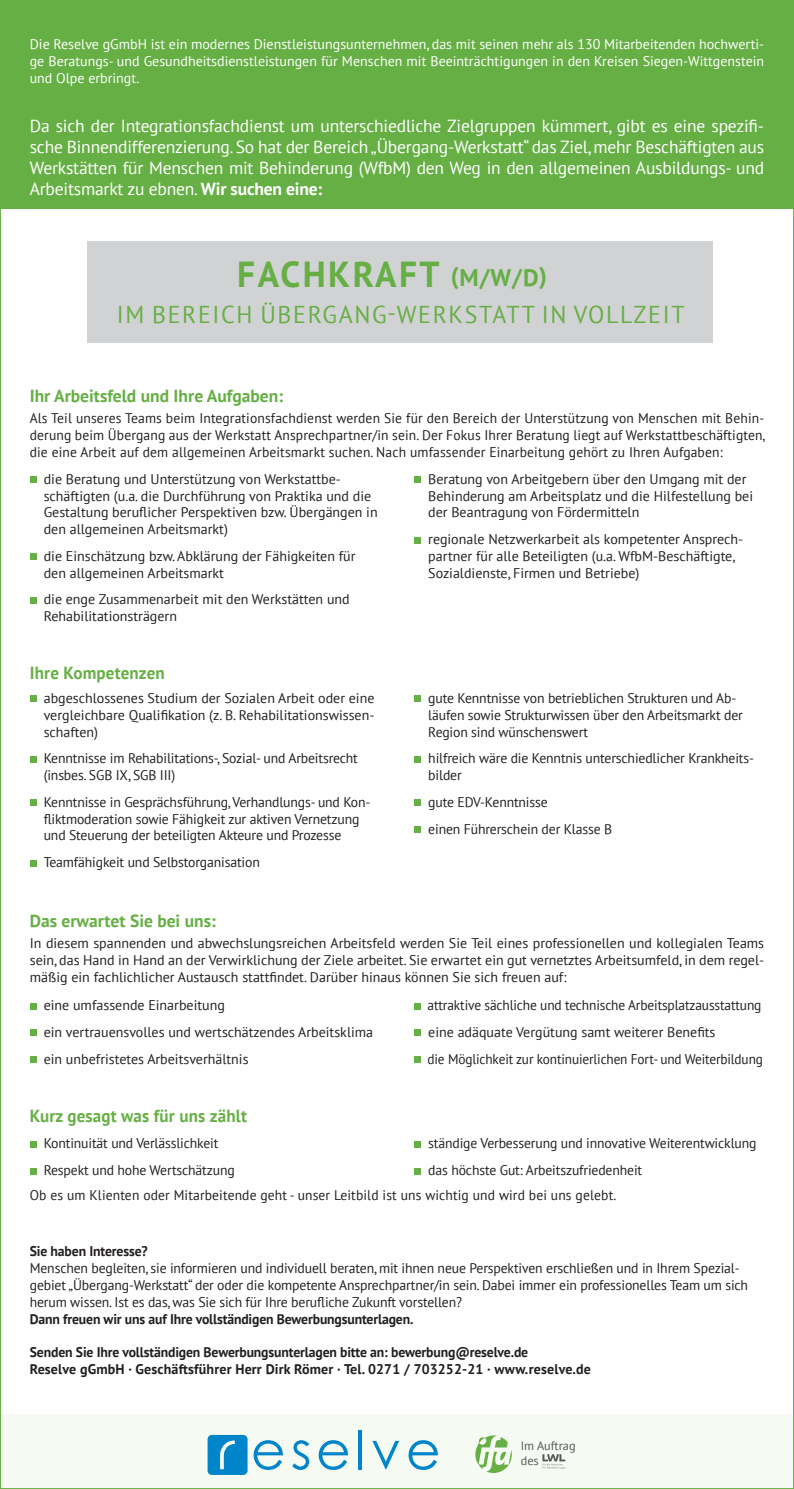
<style>
.page{position:relative;width:794px;height:1489px;background:#fff}
.page>*{position:absolute;margin:0;border:0;box-sizing:border-box;transform-origin:0 0}
.t1{font:700 36.05px "PT Sans";letter-spacing:.07em;color:#66af45}
.t2{font:24.32px "PT Sans";letter-spacing:.07em;color:#66af45}
.t3{font:17.5px/21px "PT Sans";letter-spacing:-.01em;color:#fff;text-align:justify}
.t4{font:700 17.5px "PT Sans";color:#66af45}
.t5{font:14px/16.8px "PT Sans";letter-spacing:-.01em;color:#231f20}
.t6{font:700 14px/16.8px "PT Sans";letter-spacing:-.01em;color:#231f20}
.t7{font:14px/16.8px "PT Sans";color:#fff;text-align:justify}
.t8{font:14px/26.8px "PT Sans";letter-spacing:-.01em;color:#231f20;scale:.96 1}
.t9{font:14px "PT Sans";letter-spacing:.01em;color:#231f20}
.t10{font:12.25px/14.7px "PT Sans";color:#57585a}
.s1{font-weight:700}
.s2{font-size:23.97px}
</style>
<div class="page">
<div style="left:0;top:0;width:794px;height:208px;background:#66af45"></div>
<div style="left:0;top:1414px;width:794px;height:74px;background:#f5faf3"></div>
<div style="left:30px;top:476px;width:6px;height:7px;background:#66af45"></div>
<div style="left:30px;top:553px;width:6px;height:7px;background:#66af45"></div>
<svg style="left:30px;top:597px;width:6px;height:6px"></svg>
<div style="left:414px;top:476px;width:7px;height:7px;background:#66af45"></div>
<div style="left:414px;top:537px;width:7px;height:6px;background:#66af45"></div>
<svg style="left:30px;top:1003px;width:6px;height:6px"></svg>
<svg style="left:30px;top:1029px;width:6px;height:6px"></svg>
<svg style="left:30px;top:1056px;width:6px;height:6px"></svg>
<div style="left:414px;top:1003px;width:7px;height:6px;background:#66af45"></div>
<div style="left:414px;top:1029px;width:7px;height:6px;background:#66af45"></div>
<div style="left:414px;top:1056px;width:7px;height:6px;background:#66af45"></div>
<div style="left:30px;top:695px;width:6px;height:7px;background:#66af45"></div>
<svg style="left:30px;top:756px;width:6px;height:6px"></svg>
<svg style="left:30px;top:799px;width:6px;height:6px"></svg>
<svg style="left:30px;top:860px;width:6px;height:6px"></svg>
<div style="left:414px;top:695px;width:7px;height:7px;background:#66af45"></div>
<div style="left:414px;top:756px;width:7px;height:6px;background:#66af45"></div>
<div style="left:414px;top:799px;width:7px;height:6px;background:#66af45"></div>
<div style="left:414px;top:826px;width:7px;height:6px;background:#66af45"></div>
<svg style="left:254px;top:1440px;width:29px;height:29px"></svg>
<svg style="left:292px;top:1440px;width:17px;height:29px"></svg>
<svg style="left:319px;top:1440px;width:29px;height:29px"></svg>
<hr style="left:358px;top:1429px;width:4px;height:39px;background:#0084ca">
<svg style="left:372px;top:1440px;width:27px;height:28px"></svg>
<svg style="left:408px;top:1440px;width:30px;height:29px"></svg>
<svg style="left:207px;top:1434px;width:40px;height:40px;background:#1d92ce"></svg>
<div style="left:88px;top:241px;width:625px;height:101px;background:#d1d2d4"></div>
<svg style="left:30px;top:1141px;width:6px;height:6px"></svg>
<div style="left:30px;top:1167px;width:6px;height:7px;background:#66af45"></div>
<div style="left:414px;top:1141px;width:7px;height:6px;background:#66af45"></div>
<div style="left:414px;top:1167px;width:7px;height:7px;background:#66af45"></div>
<svg style="left:475px;top:1435px;width:37px;height:38px"></svg>
<svg style="left:542px;top:1454px;width:23px;height:14px"></svg>
<p class="t7" style="left:30px;top:35px;width:736px">Die Reselve gGmbH ist ein modernes Dienstleistungsunternehmen, das mit seinen mehr als 130 Mitarbeitenden hochwerti&shy;ge Beratungs- und Gesundheitsdienstleistungen für Menschen mit Beeinträchtigungen in den Kreisen Siegen-Wittgenstein und Olpe erbringt.</p>
<p class="t3" style="left:30px;top:115px;width:736px">Da sich der Integrationsfachdienst um unterschiedliche Zielgruppen kümmert, gibt es eine spezifi&shy;sche Binnendifferenzierung. So hat der Bereich „Übergang-Werkstatt“ das Ziel, mehr Beschäftigten aus Werkstätten für Menschen mit Behinderung (WfbM) den Weg in den allgemeinen Ausbildungs- und Arbeitsmarkt zu ebnen. <span class="s1">Wir suchen eine:</span></p>
<h1 class="t1" style="left:237px;top:250px;width:311px">FACHKRAFT <span class="s2">(M/W/D)</span></h1>
<h2 class="t2" style="left:117px;top:299px;width:569px">IM BEREICH ÜBERGANG-WERKSTATT IN VOLLZEIT</h2>
<p class="t4" style="left:30px;top:384px;width:255px">Ihr Arbeitsfeld und Ihre Aufgaben:</p>
<p class="t5" style="left:30px;top:409px;width:737px;text-align:justify">Als Teil unseres Teams beim Integrationsfachdienst werden Sie für den Bereich der Unterstützung von Menschen mit Behin&shy;derung beim Übergang aus der Werkstatt Ansprechpartner/in sein. Der Fokus Ihrer Beratung liegt auf Werkstattbeschäftigten, die eine Arbeit auf dem allgemeinen Arbeitsmarkt suchen. Nach umfassender Einarbeitung gehört zu Ihren Aufgaben:</p>
<p class="t5" style="left:44px;top:470px;width:335px">die Beratung und Unterstützung von Werkstattbe&shy;schäftigten (u.a. die Durchführung von Praktika und die Gestaltung beruflicher Perspektiven bzw. Übergängen in den allgemeinen Arbeitsmarkt)</p>
<p class="t5" style="left:44px;top:547px;width:313px">die Einschätzung bzw. Abklärung der Fähigkeiten für den allgemeinen Arbeitsmarkt</p>
<p class="t5" style="left:44px;top:590px;width:307px">die enge Zusammenarbeit mit den Werkstätten und<br>Rehabilitationsträgern</p>
<p class="t4" style="left:30px;top:661px;width:137px">Ihre Kompetenzen</p>
<p class="t5" style="left:44px;top:689px;width:332px;text-align:justify">abgeschlossenes Studium der Sozialen Arbeit oder eine vergleichbare Qualifikation (z. B. Rehabilitationswissen&shy;schaften)</p>
<p class="t5" style="left:44px;top:749px;width:316px">Kenntnisse im Rehabilitations-, Sozial- und Arbeitsrecht (insbes. SGB IX, SGB III)</p>
<p class="t5" style="left:44px;top:793px;width:328px">Kenntnisse in Gesprächsführung, Verhandlungs- und Kon&shy;fliktmoderation sowie Fähigkeit zur aktiven Vernetzung und Steuerung der beteiligten Akteure und Prozesse</p>
<p class="t5" style="left:44px;top:853px;width:218px">Teamfähigkeit und Selbstorganisation</p>
<p class="t5" style="left:428px;top:470px;width:326px">Beratung von Arbeitgebern über den Umgang mit der<br>Behinderung am Arbeitsplatz und die Hilfestellung bei der Beantragung von Fördermitteln</p>
<p class="t5" style="left:428px;top:530px;width:316px">regionale Netzwerkarbeit als kompetenter Ansprech&shy;partner für alle Beteiligten (u.a. WfbM-Beschäftigte,<br>Sozialdienste, Firmen und Betriebe)</p>
<p class="t5" style="left:428px;top:689px;width:316px">gute Kenntnisse von betrieblichen Strukturen und Ab&shy;läufen sowie Strukturwissen über den Arbeitsmarkt der<br>Region sind wünschenswert</p>
<p class="t5" style="left:428px;top:749px;width:327px">hilfreich wäre die Kenntnis unterschiedlicher Krankheits&shy;bilder</p>
<p class="t5" style="left:428px;top:788px;width:185px;line-height:26.8px">gute EDV-Kenntnisse<br>einen Führerschein der Klasse B</p>
<p class="t4" style="left:30px;top:908px;width:188px">Das erwartet Sie bei uns:</p>
<p class="t5" style="left:30px;top:934px;width:736px;text-align:justify">In diesem spannenden und abwechslungsreichen Arbeitsfeld werden Sie Teil eines professionellen und kollegialen Teams sein, das Hand in Hand an der Verwirklichung der Ziele arbeitet. Sie erwartet ein gut vernetztes Arbeitsumfeld, in dem regel&shy;mäßig ein fachlichlicher Austausch stattfindet. Darüber hinaus können Sie sich freuen auf:</p>
<p class="t5" style="left:44px;top:991px;width:331px;line-height:26.8px">eine umfassende Einarbeitung<br>ein vertrauensvolles und wertschätzendes Arbeitsklima ein unbefristetes Arbeitsverhältnis</p>
<p class="t8" style="left:427px;top:991px;width:351px">attraktive sächliche und technische Arbeitsplatzausstattung eine adäquate Vergütung samt weiterer Benefits<br>die Möglichkeit zur kontinuierlichen Fort- und Weiterbildung</p>
<p class="t4" style="left:30px;top:1104px;width:219px">Kurz gesagt was für uns zählt</p>
<p class="t5" style="left:44px;top:1129px;width:193px;line-height:26.8px">Kontinuität und Verlässlichkeit<br>Respekt und hohe Wertschätzung</p>
<p class="t5" style="left:428px;top:1129px;width:330px;line-height:26.8px">ständige Verbesserung und innovative Weiterentwicklung das höchste Gut: Arbeitszufriedenheit</p>
<p class="t9" style="left:30px;top:1186px;width:588px">Ob es um Klienten oder Mitarbeitende geht - unser Leitbild ist uns wichtig und wird bei uns gelebt.</p>
<p class="t6" style="left:30px;top:1242px;width:119px">Sie haben Interesse?</p>
<p class="t5" style="left:30px;top:1259px;width:720px">Menschen begleiten, sie informieren und individuell beraten, mit ihnen neue Perspektiven erschließen und in Ihrem Spezial&shy;gebiet „Übergang-Werkstatt“ der oder die kompetente Ansprechpartner/in sein. Dabei immer ein professionelles Team um sich herum wissen. Ist es das, was Sie sich für Ihre berufliche Zukunft vorstellen?</p>
<p class="t6" style="left:30px;top:1309px;width:385px">Dann freuen wir uns auf Ihre vollständigen Bewerbungsunterlagen.</p>
<p class="t6" style="left:30px;top:1343px;width:563px">Senden Sie Ihre vollständigen Bewerbungsunterlagen bitte an: bewerbung@reselve.de<br>Reselve gGmbH · Geschäftsführer Herr Dirk Römer · Tel. 0271 / 703252-21 · www.reselve.de</p>
<p class="t10" style="left:521px;top:1438px;width:56px">Im Auftrag des</p>
</div>
